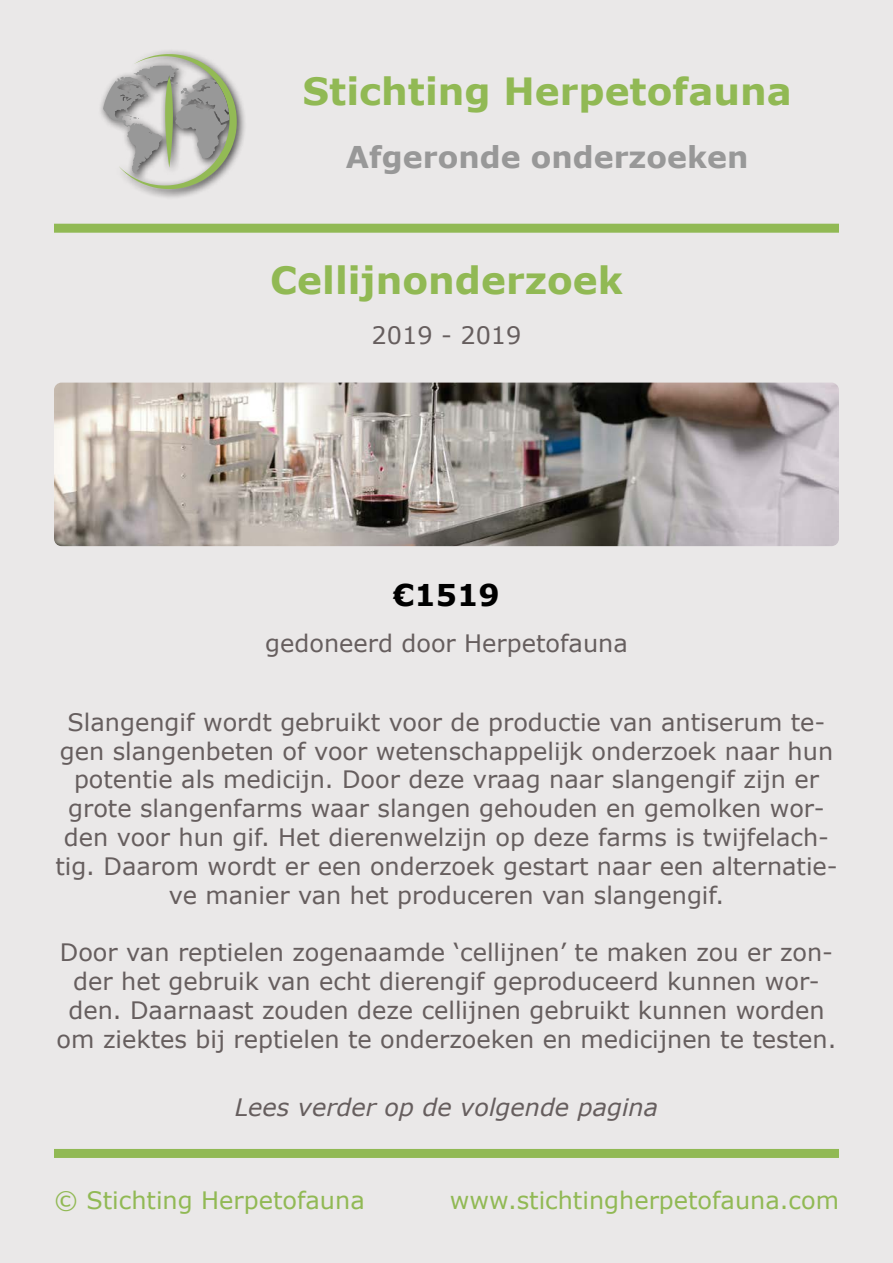
<style>
.page{position:relative;width:893px;height:1263px;background:#eae8e8}
.page>*{position:absolute;margin:0;border:0;box-sizing:border-box;transform-origin:0 0}
.t1{font:700 37.5px "Verdana";color:#91b954}
.t2{font:700 30px "Verdana";color:#989898}
.t3{font:700 30px "Verdana";color:#000}
.t4{font:24px/28.8px "Verdana";color:#665e5e;text-align:center}
.t5{font:24px "Verdana";color:#91b954}
.t6{font:italic 24px "Verdana";color:#665e5e}
</style>
<div class="page">
<div style="left:98px;top:48px;width:149px;height:152px;background:#000;opacity:.75"></div>
<svg style="left:103px;top:54px;width:135px;height:136px"></svg>
<div style="left:54px;top:224px;width:785px;height:9px;background:#91b954"></div>
<div style="left:54px;top:1149px;width:785px;height:9px;background:#91b954"></div>
<img style="left:54px;top:383px;width:785px;height:163px">
<h1 class="t1" style="left:303px;top:65px;width:491px">Stichting Herpetofauna</h1>
<p class="t2" style="left:346px;top:136px;width:404px">Afgeronde onderzoeken</p>
<h1 class="t1" style="left:270px;top:254px;width:354px">Cellijnonderzoek</h1>
<p class="t4" style="left:372px;top:321px;width:151px">2019 - 2019</p>
<p class="t3" style="left:393px;top:574px;width:108px">€1519</p>
<p class="t4" style="left:265px;top:629px;width:364px">gedoneerd door Herpetofauna</p>
<p class="t4" style="left:55px;top:707px;width:784px">Slangengif wordt gebruikt voor de productie van antiserum te&shy;gen slangenbeten of voor wetenschappelijk onderzoek naar hun potentie als medicijn. Door deze vraag naar slangengif zijn er grote slangenfarms waar slangen gehouden en gemolken wor&shy;den voor hun gif. Het dierenwelzijn op deze farms is twijfelach&shy;tig. Daarom wordt er een onderzoek gestart naar een alternatie&shy;ve manier van het produceren van slangengif.</p>
<p class="t4" style="left:57px;top:938px;width:781px">Door van reptielen zogenaamde ‘cellijnen’ te maken zou er zon&shy;der het gebruik van echt dierengif geproduceerd kunnen wor&shy;den. Daarnaast zouden deze cellijnen gebruikt kunnen worden om ziektes bij reptielen te onderzoeken en medicijnen te testen.</p>
<p class="t6" style="left:235px;top:1091px;width:425px">Lees verder op de volgende pagina</p>
<p class="t5" style="left:54px;top:1184px;width:312px">© Stichting Herpetofauna</p>
<p class="t5" style="left:450px;top:1184px;width:391px">www.stichtingherpetofauna.com</p>
</div>
